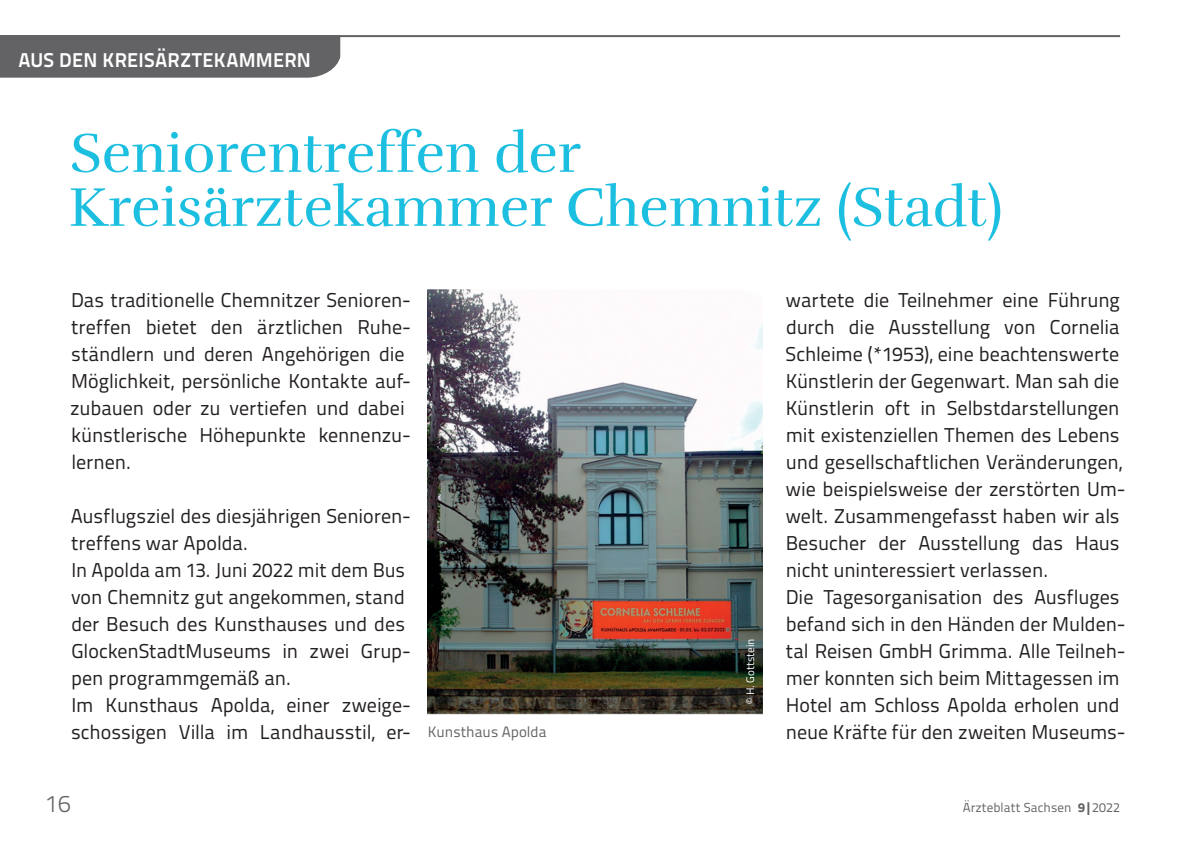
<style>
.page{position:relative;width:1191px;height:863px;background:#fff}
.page>*{position:absolute;margin:0;border:0;box-sizing:border-box;transform-origin:0 0}
.t1{font:56px/54px "Rufina";color:#1cbfdf}
.t2{font:300 24px "Titillium Text";color:#636366}
.t3{font:20px/27px "Titillium Text";color:#231f20}
.t4{font:700 20px "Titillium Text";letter-spacing:.01em;color:#fff}
.t5{font:15px "Titillium Text";color:#636366}
.t6{font:13px "Titillium Text";letter-spacing:.01em;color:#636366}
.t7{font:11px "Titillium Text";color:#fff}
.s1{font-weight:800}
</style>
<div class="page">
<img style="left:428px;top:289px;width:335px;height:425px">
<div style="left:0;top:37px;width:340px;height:41px;background:#636366"></div>
<hr style="left:0;top:35px;width:1120px;height:2px;background:#636366">
<p class="t4" style="left:18px;top:44px;width:294px">AUS DEN KREISÄRZTEKAMMERN</p>
<h1 class="t1" style="left:69px;top:127px;width:935px">Seniorentreffen der<br>Kreisärztekammer Chemnitz (Stadt)</h1>
<p class="t3" style="left:70px;top:285px;width:342px">Das traditionelle Chemnitzer Senioren&shy;treffen bietet den ärztlichen Ruhe&shy;ständlern und deren Angehörigen die Möglichkeit, persönliche Kontakte auf&shy;zubauen oder zu vertiefen und dabei künstlerische Höhepunkte kennenzu&shy;lernen.</p>
<p class="t3" style="left:71px;top:501px;width:342px">Ausflugsziel des diesjährigen Senioren&shy;treffens war Apolda.<br>In Apolda am 13. Juni 2022 mit dem Bus von Chemnitz gut angekommen, stand der Besuch des Kunsthauses und des GlockenStadtMuseums in zwei Grup&shy;pen programmgemäß an.<br>Im Kunsthaus Apolda, einer zweige&shy;schossigen Villa im Landhausstil, er-</p>
<p class="t5" style="left:428px;top:721px;width:120px">Kunsthaus Apolda</p>
<p class="t7" style="left:742px;top:704px;width:67px;rotate:-90deg">© H. Gottstein</p>
<p class="t3" style="left:785px;top:285px;width:342px">wartete die Teilnehmer eine Führung durch die Ausstellung von Cornelia Schleime (*1953), eine beachtenswerte Künstlerin der Gegenwart. Man sah die Künstlerin oft in Selbstdarstellungen mit existenziellen Themen des Lebens und gesellschaftlichen Veränderungen, wie beispielsweise der zerstörten Um&shy;welt. Zusammengefasst haben wir als Besucher der Ausstellung das Haus nicht uninteressiert verlassen.<br>Die Tagesorganisation des Ausfluges befand sich in den Händen der Mulden&shy;tal Reisen GmbH Grimma. Alle Teilneh&shy;mer konnten sich beim Mittagessen im Hotel am Schloss Apolda erholen und neue Kräfte für den zweiten Museums-</p>
<p class="t2" style="left:45px;top:786px;width:27px">16</p>
<p class="t6" style="left:962px;top:798px;width:159px">Ärzteblatt Sachsen <span class="s1">9|</span>2022</p>
</div>
